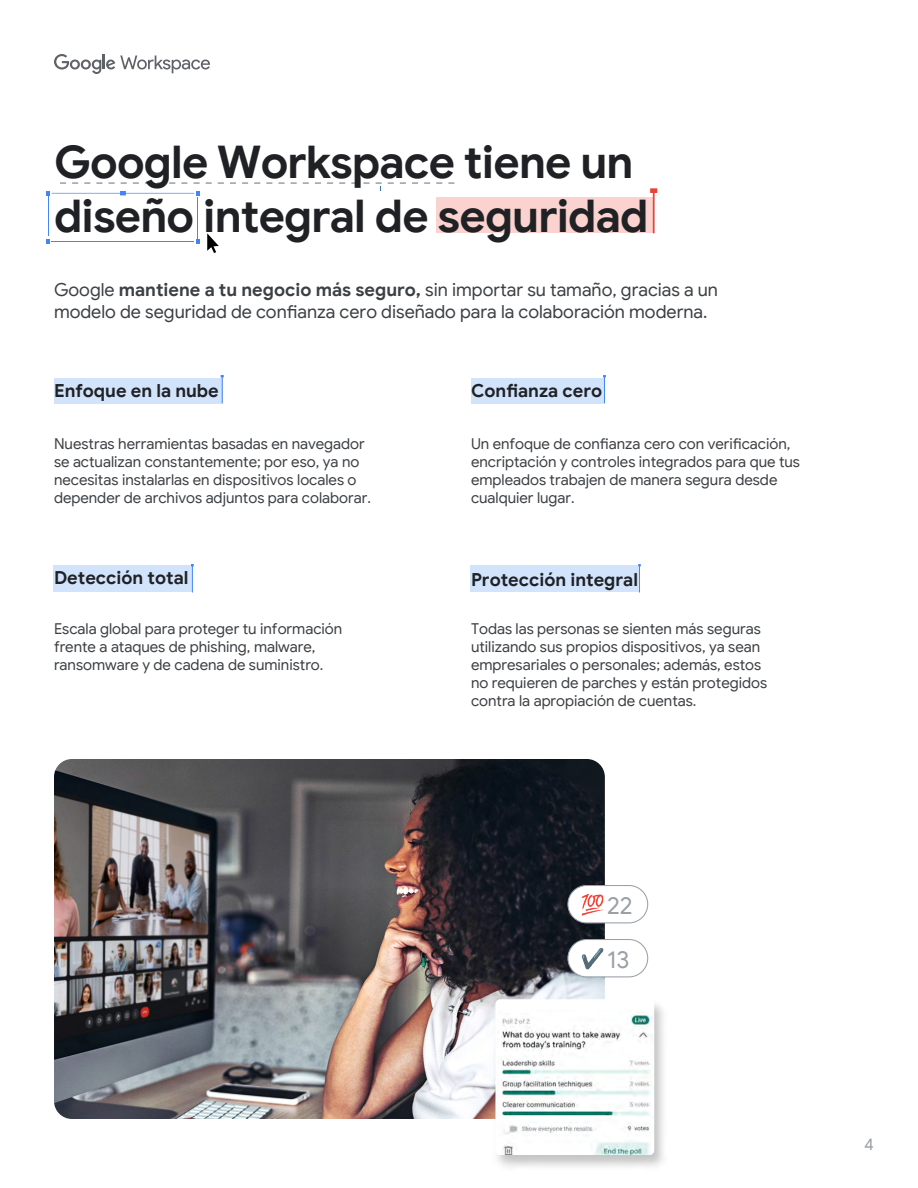
<style>
.page{position:relative;width:918px;height:1188px;background:#fff}
.page>*{position:absolute;margin:0;border:0;box-sizing:border-box;transform-origin:0 0}
.t1{font:700 45px/54px "Google Sans";letter-spacing:-.02em;color:#202124}
.t2{font:24.15px "Google Sans";color:#9aa0a6}
.t3{font:18px/21.6px "Google Sans";color:#3c4043}
.t4{font:700 18px "Google Sans";color:#202124}
.t5{font:16.5px "Google Sans";color:#9aa0a6}
.t6{font:15px/18px "Google Sans";color:#3c4043}
.s1{font-weight:700}
</style>
<div class="page">
<div style="left:436px;top:197px;width:218px;height:36px;background:#fad2cf"></div>
<hr style="left:653px;top:192px;width:2px;height:41px;background:#ea4335">
<svg style="left:650px;top:188px;width:7px;height:5px"></svg>
<div style="left:471px;top:378px;width:133px;height:26px;background:#d2e3fc"></div>
<div style="left:54px;top:566px;width:138px;height:26px;background:#d2e3fc"></div>
<div style="left:471px;top:566px;width:168px;height:26px;background:#d2e3fc"></div>
<svg style="left:54px;top:54px;width:156px;height:20px"></svg>
<svg style="left:603px;top:375px;width:3px;height:28px"></svg>
<svg style="left:191px;top:564px;width:3px;height:29px"></svg>
<svg style="left:638px;top:564px;width:3px;height:29px"></svg>
<img style="left:54px;top:759px;width:551px;height:360px">
<hr style="left:48px;top:197px;width:1px;height:39px;background:#4285f4">
<svg style="left:46px;top:239px;width:4px;height:5px"></svg>
<hr style="left:197px;top:197px;width:1px;height:42px;background:#4285f4">
<svg style="left:196px;top:239px;width:4px;height:5px"></svg>
<hr style="left:52px;top:241px;width:142px;height:1px;background:#4285f4">
<svg style="left:46px;top:182px;width:408px;height:14px"></svg>
<svg style="left:207px;top:233px;width:12px;height:20px"></svg>
<div style="left:568px;top:940px;width:80px;height:37px;background:#fff;border-radius:19px"></div>
<div style="left:567px;top:939px;width:81px;height:38px;border:1px solid #9aa0a6;border-radius:19px"></div>
<img style="left:581px;top:948px;width:22px;height:21px">
<div style="left:568px;top:886px;width:80px;height:37px;background:#fff;border-radius:19px"></div>
<div style="left:567px;top:885px;width:81px;height:38px;border:1px solid #9aa0a6;border-radius:19px"></div>
<img style="left:581px;top:893px;width:22px;height:22px">
<svg style="left:492px;top:999px;width:172px;height:168px"></svg>
<img style="left:495px;top:999px;width:159px;height:156px">
<img style="left:497px;top:1010px;width:157px;height:145px">
<div style="left:54px;top:378px;width:168px;height:26px;background:#d2e3fc"></div>
<svg style="left:221px;top:375px;width:3px;height:28px"></svg>
<h1 class="t1" style="left:54px;top:136px;width:596px">Google Workspace tiene un diseño integral de seguridad</h1>
<p class="t3" style="left:54px;top:279px;width:666px">Google <span class="s1">mantiene a tu negocio más seguro,</span> sin importar su tamaño, gracias a un modelo de seguridad de confianza cero diseñado para la colaboración moderna.</p>
<p class="t4" style="left:54px;top:379px;width:166px">Enfoque en la nube</p>
<p class="t4" style="left:471px;top:379px;width:133px">Confianza cero</p>
<p class="t6" style="left:54px;top:435px;width:318px">Nuestras herramientas basadas en navegador se actualizan constantemente; por eso, ya no necesitas instalarlas en dispositivos locales o depender de archivos adjuntos para colaborar.</p>
<p class="t6" style="left:471px;top:435px;width:331px">Un enfoque de confianza cero con verificación, encriptación y controles integrados para que tus empleados trabajen de manera segura desde cualquier lugar.</p>
<p class="t4" style="left:54px;top:567px;width:136px">Detección total</p>
<p class="t6" style="left:54px;top:619px;width:290px">Escala global para proteger tu información frente a ataques de phishing, malware, ransomware y de cadena de suministro.</p>
<p class="t4" style="left:471px;top:568px;width:169px">Protección integral</p>
<p class="t6" style="left:471px;top:619px;width:298px">Todas las personas se sienten más seguras utilizando sus propios dispositivos, ya sean empresariales o personales; además, estos no requieren de parches y están protegidos contra la apropiación de cuentas.</p>
<h2 class="t2" style="left:607px;top:890px;width:27px">22</h2>
<h2 class="t2" style="left:607px;top:944px;width:24px">13</h2>
<p class="t5" style="left:864px;top:1134px;width:11px">4</p>
</div>
